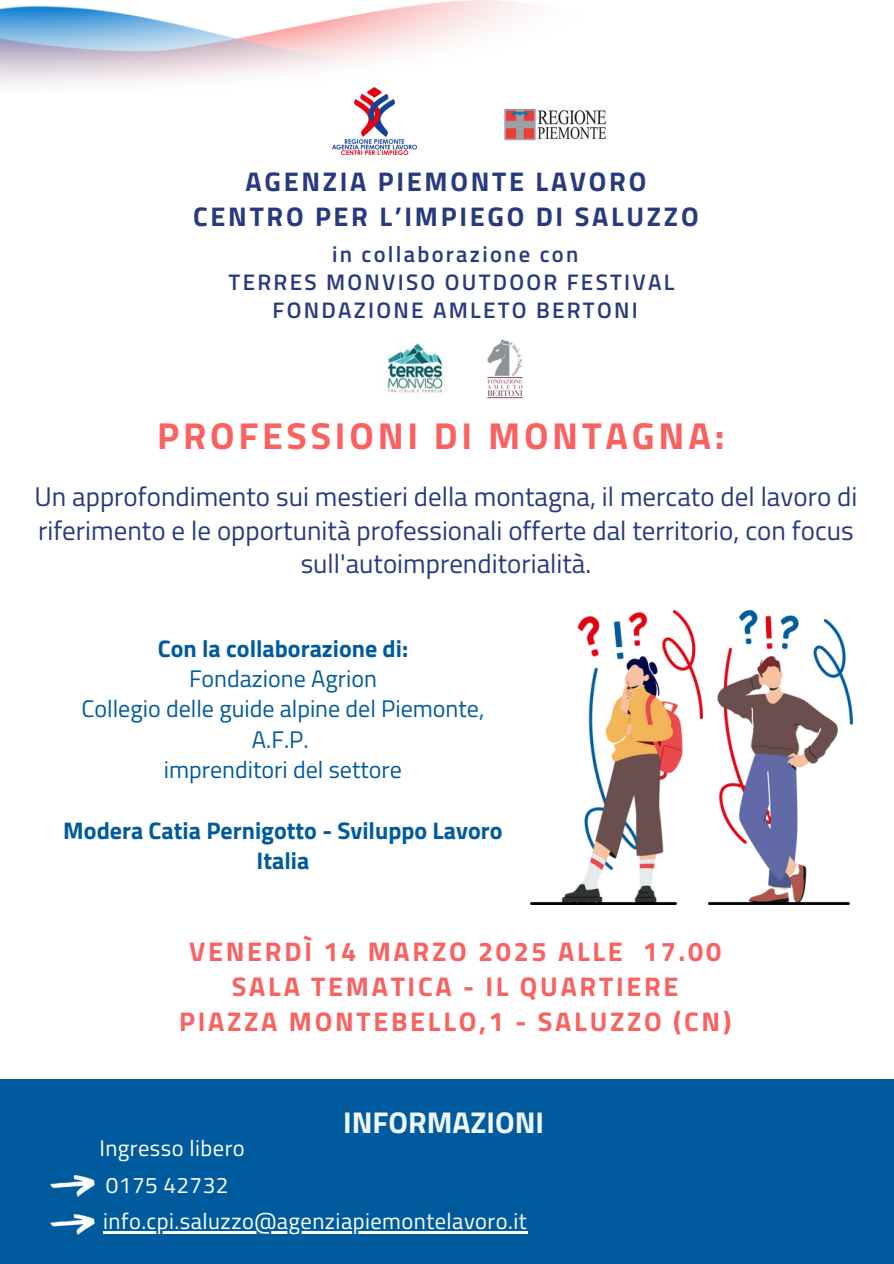
<style>
.page{position:relative;width:894px;height:1264px;background:#fff}
.page>*{position:absolute;margin:0;border:0;box-sizing:border-box;transform-origin:0 0}
.t1{font:700 37.5px "Titillium Web";letter-spacing:.1em;color:#fa6161}
.t2{font:700 30px "Titillium Web";color:#eef7fa}
.t3{font:27px/33.8px "Titillium Web";color:#283a7f;text-align:center}
.t4{font:700 27px/34.8px "Titillium Web";letter-spacing:.1em;color:#fa6161;text-align:center}
.t5{font:700 27px/34.8px "Titillium Web";letter-spacing:.1em;color:#283a7f;text-align:center}
.t6{font:24px "Titillium Web";color:#005b9e}
.t7{font:700 24px/30.3px "Titillium Web";color:#005b9e;text-align:center}
.t8{font:600 22.5px/28.2px "Titillium Web";letter-spacing:.1em;color:#283a7f;text-align:center}
.t9{font:22.5px "Titillium Web";letter-spacing:.02em;color:#fff}
</style>
<div class="page">
<img style="left:0;top:0;width:530px;height:85px">
<div style="left:0;top:1078px;width:893px;height:185px;background:#005b9e"></div>
<img style="left:504px;top:108px;width:103px;height:33px">
<img style="left:333px;top:87px;width:83px;height:68px">
<img style="left:51px;top:1214px;width:43px;height:20px">
<img style="left:51px;top:1175px;width:43px;height:21px">
<img style="left:487px;top:339px;width:36px;height:60px">
<img style="left:387px;top:343px;width:58px;height:50px">
<img style="left:530px;top:610px;width:171px;height:294px">
<img style="left:708px;top:610px;width:144px;height:294px">
<hr style="left:103px;top:1230px;width:424px;height:3px;background:#fff">
<p class="t5" style="left:193px;top:163px;width:507px">AGENZIA PIEMONTE LAVORO<br>CENTRO PER L’IMPIEGO DI SALUZZO</p>
<h3 class="t8" style="left:228px;top:239px;width:447px">in collaborazione con<br>TERRES MONVISO OUTDOOR FESTIVAL<br>FONDAZIONE AMLETO BERTONI</h3>
<p class="t1" style="left:157px;top:406px;width:568px">PROFESSIONI DI MONTAGNA:</p>
<h6 class="t3" style="left:34px;top:479px;width:824px">Un approfondimento sui mestieri della montagna, il mercato del lavoro di riferimento e le opportunità professionali offerte dal territorio, con focus sull'autoimprenditorialità.</h6>
<p class="t7" style="left:158px;top:632px;width:252px">Con la collaborazione di:</p>
<p class="t6" style="left:189px;top:660px;width:189px">Fondazione Agrion</p>
<h1 class="t6" style="left:81px;top:690px;width:404px">Collegio delle guide alpine del Piemonte,</h1>
<p class="t6" style="left:252px;top:720px;width:58px">A.F.P.</p>
<p class="t6" style="left:164px;top:751px;width:239px">imprenditori del settore</p>
<p class="t7" style="left:63px;top:815px;width:440px">Modera Catia Pernigotto - Sviluppo Lavoro<br>Italia</p>
<p class="t4" style="left:179px;top:933px;width:553px">VENERDÌ 14 MARZO 2025 ALLE 17.00<br>SALA TEMATICA - IL QUARTIERE<br>PIAZZA MONTEBELLO,1 - SALUZZO (CN)</p>
<p class="t9" style="left:99px;top:1130px;width:147px">Ingresso libero</p>
<p class="t2" style="left:343px;top:1098px;width:202px">INFORMAZIONI</p>
<p class="t9" style="left:106px;top:1167px;width:124px">0175 42732</p>
<p class="t9" style="left:103px;top:1203px;width:425px">info.cpi.saluzzo@agenziapiemontelavoro.it</p>
</div>
